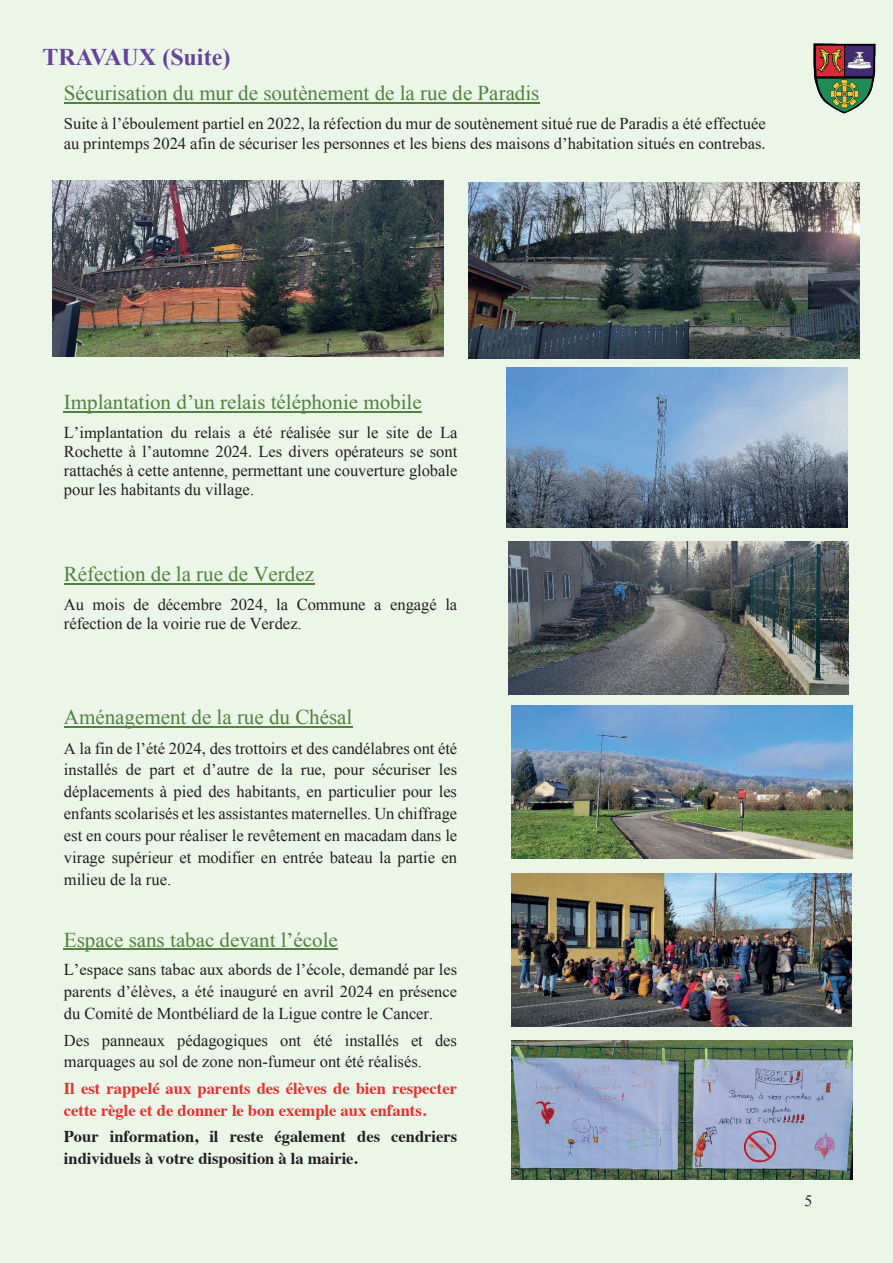
<style>
.page{position:relative;width:893px;height:1263px;background:#ecf6e8}
.page>*{position:absolute;margin:0;border:0;box-sizing:border-box;transform-origin:0 0}
.t1{font:700 24px "Times New Roman";color:#64439b}
.t2{font:21px "Times New Roman";color:#51823f}
.t3{font:16.5px/21.8px "Times New Roman";color:#231f20}
.t4{font:700 16.5px/21.9px "Times";color:#ee2d2d}
.t5{font:700 16.5px/21.8px "Times";color:#231f20}
.t6{font:15.9px "Times New Roman";color:#231f20}
</style>
<div class="page">
<hr style="left:64px;top:102px;width:475px;height:1px;background:#51823f">
<hr style="left:64px;top:412px;width:358px;height:1px;background:#51823f">
<hr style="left:64px;top:584px;width:250px;height:1px;background:#51823f">
<hr style="left:64px;top:727px;width:289px;height:1px;background:#51823f">
<hr style="left:64px;top:949px;width:274px;height:1px;background:#51823f">
<img style="left:468px;top:183px;width:391px;height:176px">
<img style="left:813px;top:44px;width:63px;height:70px">
<img style="left:512px;top:873px;width:340px;height:153px">
<img style="left:512px;top:706px;width:340px;height:153px">
<img style="left:53px;top:180px;width:391px;height:176px">
<img style="left:507px;top:367px;width:340px;height:160px">
<img style="left:509px;top:541px;width:340px;height:153px">
<img style="left:512px;top:1041px;width:340px;height:139px">
<h1 class="t1" style="left:43px;top:39px;width:189px">TRAVAUX (Suite)</h1>
<p class="t2" style="left:64px;top:79px;width:477px">Sécurisation du mur de soutènement de la rue de Paradis</p>
<p class="t3" style="left:64px;top:113px;width:703px;line-height:20.5px">Suite à l’éboulement partiel en 2022, la réfection du mur de soutènement situé rue de Paradis a été effectuée au printemps 2024 afin de sécuriser les personnes et les biens des maisons d’habitation situés en contrebas.</p>
<p class="t2" style="left:64px;top:388px;width:359px">Implantation d’un relais téléphonie mobile</p>
<p class="t3" style="left:64px;top:423px;width:395px;line-height:19px;text-align:justify">L’implantation du relais a été réalisée sur le site de La Rochette à l’automne 2024. Les divers opérateurs se sont rattachés à cette antenne, permettant une couverture globale pour les habitants du village.</p>
<p class="t2" style="left:64px;top:560px;width:252px">Réfection de la rue de Verdez</p>
<p class="t3" style="left:64px;top:595px;width:395px;line-height:19px">Au mois de décembre 2024, la Commune a engagé la réfection de la voirie rue de Verdez.</p>
<p class="t2" style="left:64px;top:703px;width:290px">Aménagement de la rue du Chésal</p>
<p class="t3" style="left:64px;top:737px;width:395px;text-align:justify">A la fin de l’été 2024, des trottoirs et des candélabres ont été installés de part et d’autre de la rue, pour sécuriser les déplacements à pied des habitants, en particulier pour les enfants scolarisés et les assistantes maternelles. Un chiffrage est en cours pour réaliser le revêtement en macadam dans le virage supérieur et modifier en entrée bateau la partie en milieu de la rue.</p>
<p class="t2" style="left:64px;top:925px;width:275px">Espace sans tabac devant l’école</p>
<p class="t3" style="left:64px;top:958px;width:395px;text-align:justify">L’espace sans tabac aux abords de l’école, demandé par les parents d’élèves, a été inauguré en avril 2024 en présence du Comité de Montbéliard de la Ligue contre le Cancer.</p>
<p class="t3" style="left:64px;top:1029px;width:395px">Des panneaux pédagogiques ont été installés et des marquages au sol de zone non-fumeur ont été réalisés.</p>
<p class="t4" style="left:64px;top:1075px;width:395px">Il est rappelé aux parents des élèves de bien respecter cette règle et de donner le bon exemple aux enfants.</p>
<p class="t5" style="left:64px;top:1124px;width:395px">Pour information, il reste également des cendriers individuels à votre disposition à la mairie.</p>
<p class="t6" style="left:804px;top:1190px;width:9px">5</p>
</div>
